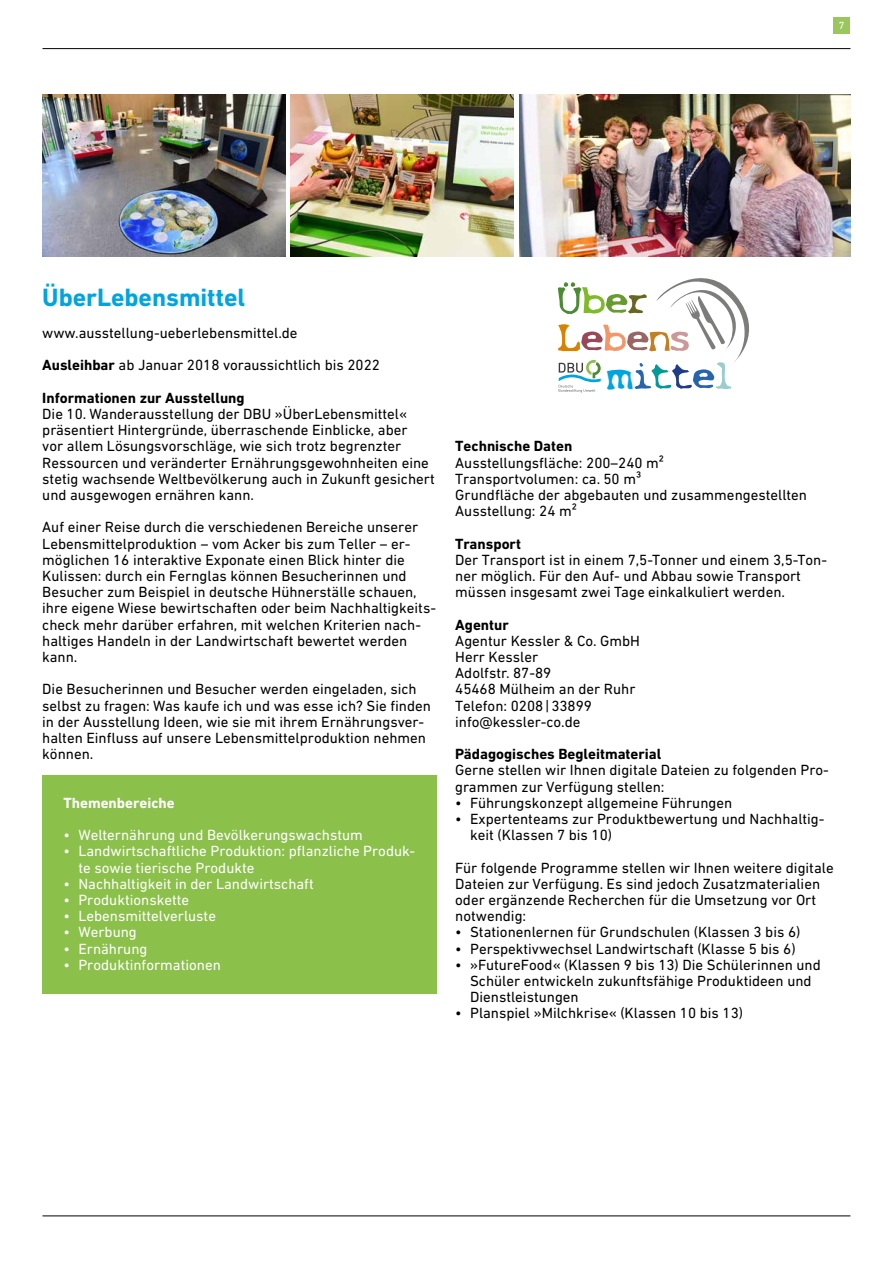
<style>
.page{position:relative;width:893px;height:1263px;background:#fff}
.page>*{position:absolute;margin:0;border:0;box-sizing:border-box;transform-origin:0 0}
.t1{font:36.45px "X Files Regular";color:#00a4e1}
.t2{font:700 25.5px "DIN Next W1 G";color:#00a4e1}
.t3{font:15px/16.2px "DIN Next W1 G";color:#000}
.t4{font:15px/16.2px "DIN Next W1 G";color:#fff}
.t5{font:700 15px "DIN Next W1 G";color:#000}
.t6{font:700 15px "DIN Next W1 G";color:#fff}
.t7{font:10.5px "DIN Next W1 G";color:#fff}
.s1{font-weight:700}
</style>
<div class="page">
<div style="left:42px;top:775px;width:395px;height:218px;background:#8bc04b"></div>
<svg style="left:558px;top:278px;width:191px;height:115px"></svg>
<img style="left:519px;top:95px;width:332px;height:162px">
<img style="left:291px;top:95px;width:222px;height:162px">
<img style="left:42px;top:95px;width:243px;height:162px">
<hr style="left:43px;top:48px;width:807px;height:1px;background:#000">
<hr style="left:43px;top:1215px;width:807px;height:1px;background:#000">
<div style="left:833px;top:17px;width:17px;height:16px;background:#9ac65e"></div>
<p class="t7" style="left:839px;top:19px;width:7px">7</p>
<h2 class="t2" style="left:42px;top:282px;width:205px">ÜberLebensmittel</h2>
<p class="t3" style="left:42px;top:316px;width:339px;line-height:32.4px">www.ausstellung-ueberlebensmittel.de<br><span class="s1">Ausleihbar</span> ab Januar 2018 voraussichtlich bis 2022<br><span class="s1">Informationen zur Ausstellung</span></p>
<p class="t3" style="left:42px;top:405px;width:394px">Die 10. Wanderausstellung der DBU »ÜberLebensmittel« präsentiert Hintergründe, überraschende Einblicke, aber<br>vor allem Lösungsvorschläge, wie sich trotz begrenzter Ressourcen und veränderter Ernährungsgewohnheiten eine stetig wachsende Weltbevölkerung auch in Zukunft gesichert und ausgewogen ernähren kann.</p>
<p class="t3" style="left:42px;top:519px;width:395px">Auf einer Reise durch die verschiedenen Bereiche unserer Lebensmittelproduktion – vom Acker bis zum Teller – er&shy;möglichen 16 interaktive Exponate einen Blick hinter die Kulissen: durch ein Fernglas können Besucherinnen und Besucher zum Beispiel in deutsche Hühnerställe schauen, ihre eigene Wiese bewirtschaften oder beim Nachhaltigkeits&shy;check mehr darüber erfahren, mit welchen Kriterien nach&shy;haltiges Handeln in der Landwirtschaft bewertet werden kann.</p>
<p class="t3" style="left:42px;top:681px;width:390px">Die Besucherinnen und Besucher werden eingeladen, sich selbst zu fragen: Was kaufe ich und was esse ich? Sie finden in der Ausstellung Ideen, wie sie mit ihrem Ernährungsver&shy;halten Einfluss auf unsere Lebensmittelproduktion nehmen können.</p>
<p class="t6" style="left:64px;top:794px;width:113px">Themenbereiche</p>
<p class="t4" style="left:64px;top:827px;width:301px">• Welternährung und Bevölkerungswachstum</p>
<p class="t4" style="left:78px;top:843px;width:338px;text-indent:-15px">• Landwirtschaftliche Produktion: pflanzliche Produk&shy;te sowie tierische Produkte</p>
<p class="t4" style="left:64px;top:875px;width:252px">• Nachhaltigkeit in der Landwirtschaft</p>
<p class="t4" style="left:64px;top:891px;width:127px">• Produktionskette</p>
<p class="t4" style="left:64px;top:908px;width:154px">• Lebensmittelverluste</p>
<p class="t4" style="left:64px;top:924px;width:75px">• Werbung</p>
<p class="t4" style="left:64px;top:940px;width:85px">• Ernährung</p>
<p class="t4" style="left:64px;top:956px;width:159px">• Produktinformationen</p>
<h1 class="t1" style="left:607px;top:361px;width:28px">m</h1>
<p class="t5" style="left:455px;top:437px;width:119px">Technische Daten</p>
<p class="t3" style="left:455px;top:454px;width:353px">Ausstellungsfläche: 200–240 m²<br>Transportvolumen: ca. 50 m³<br>Grundfläche der abgebauten und zusammengestellten Ausstellung: 24 m²</p>
<p class="t5" style="left:455px;top:535px;width:67px">Transport</p>
<p class="t3" style="left:455px;top:551px;width:373px">Der Transport ist in einem 7,5-Tonner und einem 3,5-Ton&shy;ner möglich. Für den Auf- und Abbau sowie Transport müssen insgesamt zwei Tage einkalkuliert werden.</p>
<p class="t5" style="left:455px;top:616px;width:55px">Agentur</p>
<p class="t3" style="left:455px;top:632px;width:186px">Agentur Kessler &amp; Co. GmbH<br>Herr Kessler<br>Adolfstr. 87-89<br>45468 Mülheim an der Ruhr<br>Telefon: 0208|33899 info@kessler-co.de</p>
<p class="t5" style="left:455px;top:745px;width:208px">Pädagogisches Begleitmaterial</p>
<p class="t3" style="left:455px;top:762px;width:375px">Gerne stellen wir Ihnen digitale Dateien zu folgenden Pro&shy;grammen zur Verfügung stellen:</p>
<p class="t3" style="left:455px;top:794px;width:279px">• Führungskonzept allgemeine Führungen</p>
<p class="t3" style="left:470px;top:810px;width:356px;text-indent:-15px">• Expertenteams zur Produktbewertung und Nachhaltig&shy;keit (Klassen 7 bis 10)</p>
<p class="t3" style="left:455px;top:859px;width:380px">Für folgende Programme stellen wir Ihnen weitere digitale Dateien zur Verfügung. Es sind jedoch Zusatzmaterialien oder ergänzende Recherchen für die Umsetzung vor Ort notwendig:</p>
<p class="t3" style="left:455px;top:924px;width:347px">• Stationenlernen für Grundschulen (Klassen 3 bis 6)</p>
<p class="t3" style="left:455px;top:940px;width:342px">• Perspektivwechsel Landwirtschaft (Klasse 5 bis 6)</p>
<p class="t3" style="left:470px;top:956px;width:352px;text-indent:-15px">• »FutureFood« (Klassen 9 bis 13) Die Schülerinnen und<br>Schüler entwickeln zukunftsfähige Produktideen und<br>Dienstleistungen</p>
<p class="t3" style="left:455px;top:1005px;width:289px">• Planspiel »Milchkrise« (Klassen 10 bis 13)</p>
</div>
